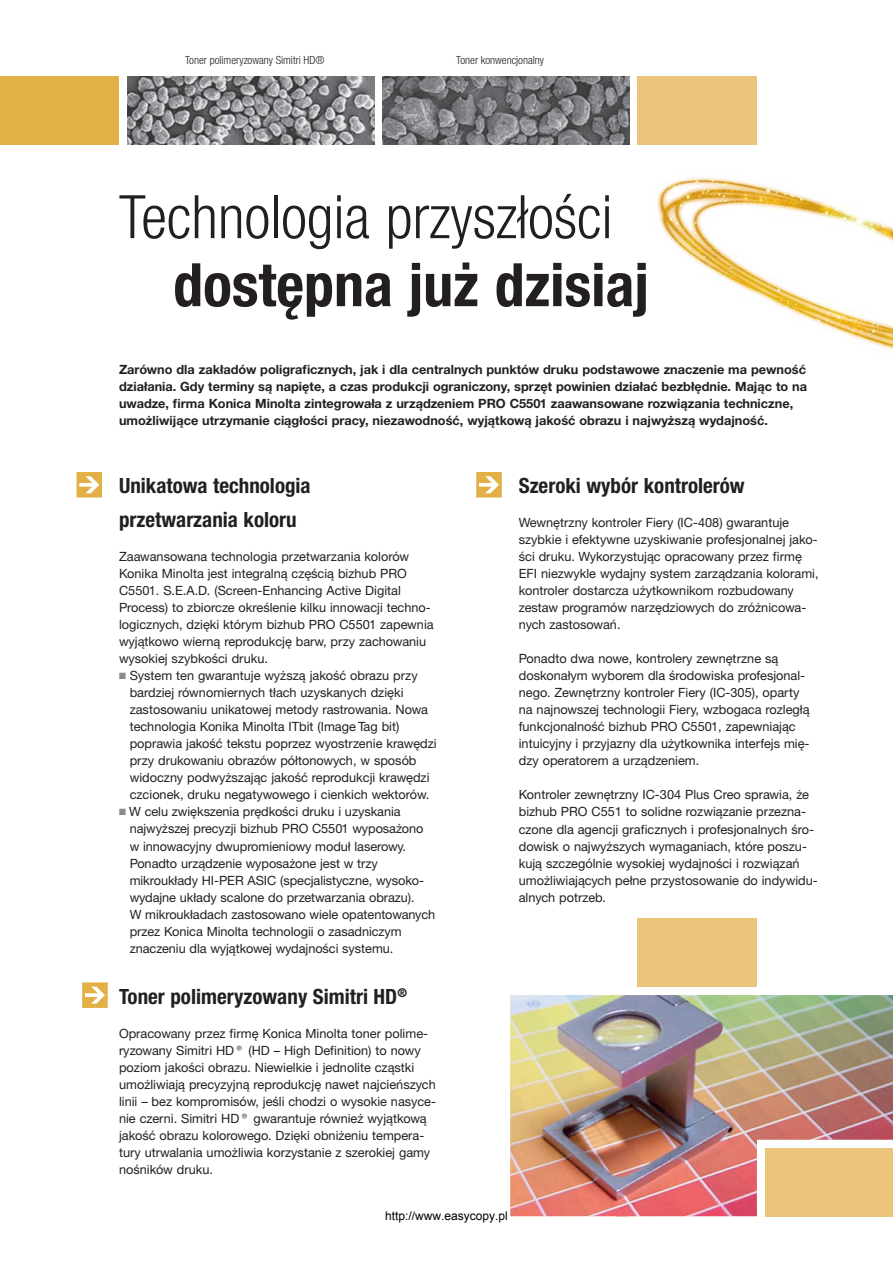
<style>
.page{position:relative;width:893px;height:1263px;background:#fff}
.page>*{position:absolute;margin:0;border:0;box-sizing:border-box;transform-origin:0 0}
.t1{font:300 condensed 60px "Helvetica KMCE";color:#231f20}
.t2{font:700 condensed 60px "Helvetica KMCE";color:#231f20}
.t3{font:700 condensed 21px/34px "Helvetica KMCE";color:#231f20}
.t4{font:12.75px/17px "Helvetica KMCE";color:#231f20}
.t5{font:700 12.75px/17px "Helvetica KMCE";color:#231f20}
.t6{font:12px "Arial";color:#000}
.t7{font:300 condensed 11.25px "Helvetica KMCE";color:#231f20}
.s1{color:#898b8e}
</style>
<div class="page">
<img style="left:656px;top:177px;width:237px;height:173px">
<svg style="left:77px;top:472px;width:25px;height:25px"></svg>
<svg style="left:476px;top:472px;width:26px;height:25px"></svg>
<div style="left:0;top:77px;width:119px;height:68px;background:#e2b046"></div>
<div style="left:638px;top:77px;width:119px;height:68px;background:#ebc57c"></div>
<div style="left:638px;top:918px;width:119px;height:68px;background:#ebc57c"></div>
<img style="left:510px;top:995px;width:383px;height:221px">
<div style="left:765px;top:1148px;width:128px;height:68px;background:#ebc57c"></div>
<svg style="left:82px;top:982px;width:26px;height:26px"></svg>
<img style="left:383px;top:77px;width:246px;height:68px">
<img style="left:128px;top:77px;width:246px;height:68px">
<p class="t7" style="left:185px;top:56px;width:141px">Toner polimeryzowany Simitri HD®</p>
<p class="t7" style="left:456px;top:56px;width:89px">Toner konwencjonalny</p>
<h1 class="t1" style="left:119px;top:195px;width:495px">Technologia przyszłości</h1>
<h1 class="t2" style="left:173px;top:263px;width:477px">dostępna już dzisiaj</h1>
<p class="t5" style="left:119px;top:363px;width:690px">Zarówno dla zakładów poligraficznych, jak i dla centralnych punktów druku podstawowe znaczenie ma pewność działania. Gdy terminy są napięte, a czas produkcji ograniczony, sprzęt powinien działać bezbłędnie. Mając to na uwadze, firma Konica Minolta zintegrowała z urządzeniem PRO C5501 zaawansowane rozwiązania techniczne, umożliwijące utrzymanie ciągłości pracy, niezawodność, wyjątkową jakość obrazu i najwyższą wydajność.</p>
<h2 class="t3" style="left:119px;top:471px;width:193px">Unikatowa technologia przetwarzania koloru</h2>
<p class="t4" style="left:119px;top:550px;width:316px">Zaawansowana technologia przetwarzania kolorów Konika Minolta jest integralną częścią bizhub PRO C5501. S.E.A.D. (Screen-Enhancing Active Digital Process) to zbiorcze określenie kilku innowacji techno&shy;logicznych, dzięki którym bizhub PRO C5501 zapewnia wyjątkowo wierną reprodukcję barw, przy zachowaniu wysokiej szybkości druku.</p>
<p class="t4" style="left:130px;top:669px;width:308px;text-indent:-11px"><span class="s1">■</span> System ten gwarantuje wyższą jakość obrazu przy bardziej równomiernych tłach uzyskanych dzięki zastosowaniu unikatowej metody rastrowania. Nowa technologia Konika Minolta ITbit (Image Tag bit) poprawia jakość tekstu poprzez wyostrzenie krawędzi przy drukowaniu obrazów półtonowych, w sposób widoczny podwyższając jakość reprodukcji krawędzi czcionek, druku negatywowego i cienkich wektorów.</p>
<p class="t4" style="left:130px;top:805px;width:307px;text-indent:-11px"><span class="s1">■</span> W celu zwiększenia prędkości druku i uzyskania najwyższej precyzji bizhub PRO C5501 wyposażono w innowacyjny dwupromieniowy moduł laserowy.<br>Ponadto urządzenie wyposażone jest w trzy mikroukłady HI-PER ASIC (specjalistyczne, wysoko&shy;wydajne układy scalone do przetwarzania obrazu).<br>W mikroukładach zastosowano wiele opatentowanych przez Konica Minolta technologii o zasadniczym znaczeniu dla wyjątkowej wydajności systemu.</p>
<h2 class="t3" style="left:119px;top:981px;width:290px">Toner polimeryzowany Simitri HD<sup>®</sup></h2>
<p class="t4" style="left:119px;top:1026px;width:318px">Opracowany przez firmę Konica Minolta toner polime&shy;ryzowany Simitri HD® (HD – High Definition) to nowy poziom jakości obrazu. Niewielkie i jednolite cząstki umożliwiają precyzyjną reprodukcję nawet najcieńszych linii – bez kompromisów, jeśli chodzi o wysokie nasyce&shy;nie czerni. Simitri HD® gwarantuje również wyjątkową jakość obrazu kolorowego. Dzięki obniżeniu tempera&shy;tury utrwalania umożliwia korzystanie z szerokiej gamy nośników druku.</p>
<h2 class="t3" style="left:519px;top:471px;width:227px">Szeroki wybór kontrolerów</h2>
<p class="t4" style="left:519px;top:516px;width:301px">Wewnętrzny kontroler Fiery (IC-408) gwarantuje szybkie i efektywne uzyskiwanie profesjonalnej jako&shy;ści druku. Wykorzystując opracowany przez firmę EFI niezwykle wydajny system zarządzania kolorami, kontroler dostarcza użytkownikom rozbudowany zestaw programów narzędziowych do zróżnicowa&shy;nych zastosowań.</p>
<p class="t4" style="left:519px;top:652px;width:292px">Ponadto dwa nowe, kontrolery zewnętrzne są doskonałym wyborem dla środowiska profesjonal&shy;nego. Zewnętrzny kontroler Fiery (IC-305), oparty na najnowszej technologii Fiery, wzbogaca rozległą funkcjonalność bizhub PRO C5501, zapewniając intuicyjny i przyjazny dla użytkownika interfejs mię&shy;dzy operatorem a urządzeniem.</p>
<p class="t4" style="left:519px;top:788px;width:300px">Kontroler zewnętrzny IC-304 Plus Creo sprawia, że bizhub PRO C551 to solidne rozwiązanie przezna&shy;czone dla agencji graficznych i profesjonalnych śro&shy;dowisk o najwyższych wymaganiach, które poszu&shy;kują szczególnie wysokiej wydajności i rozwiązań umożliwiających pełne przystosowanie do indywidu&shy;alnych potrzeb.</p>
<p class="t6" style="left:385px;top:1207px;width:124px">http://www.easycopy.pl</p>
</div>
